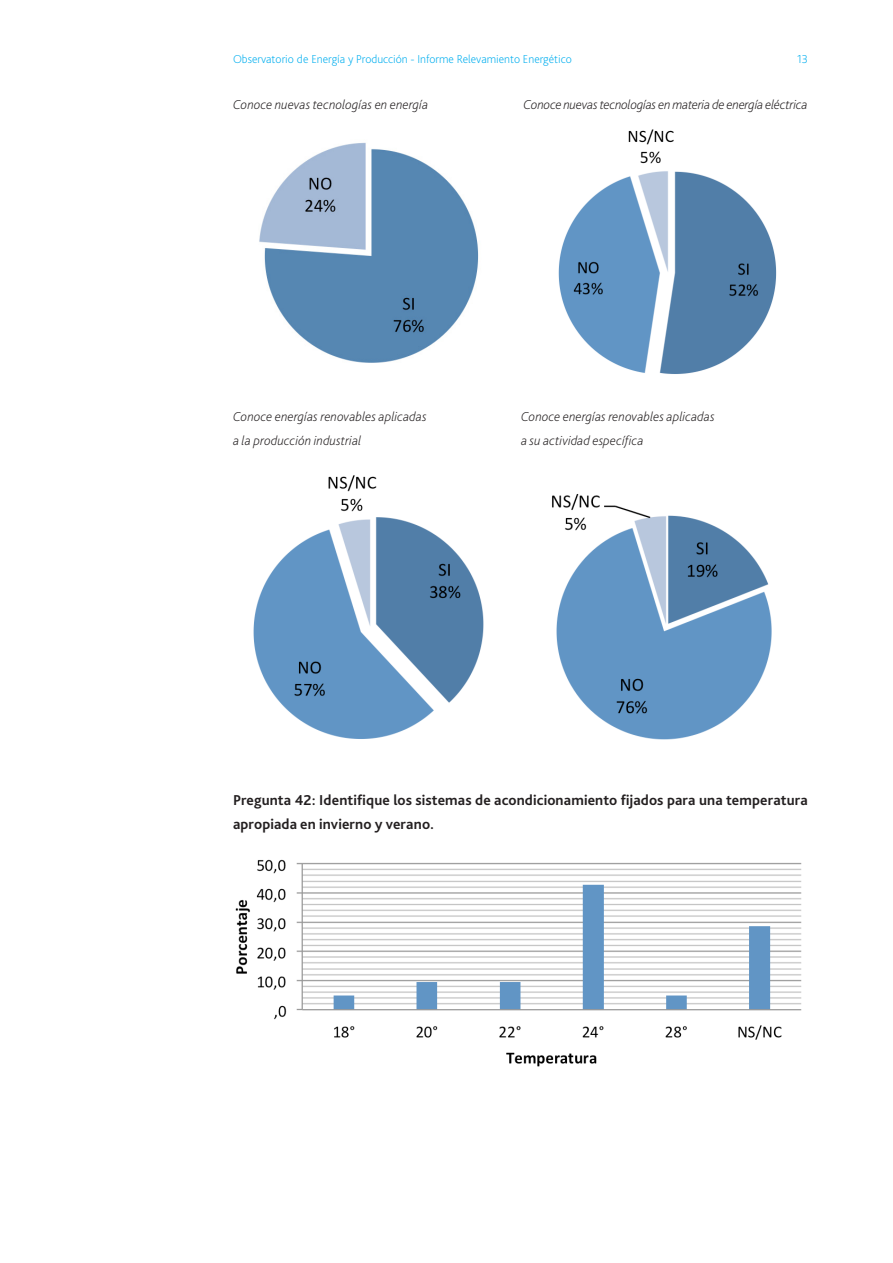
<style>
.page{position:relative;width:893px;height:1263px;background:#fff}
.page>*{position:absolute;margin:0;border:0;box-sizing:border-box;transform-origin:0 0}
.t1{font:700 15px/24px "Bliss Pro";letter-spacing:.01em;color:#231f20}
.t2{font:italic 200 13.5px "Bliss Pro";letter-spacing:.005em;color:#231f20}
.t3{font:200 12px "Bliss Pro";color:#00aeef}
</style>
<div class="page">
<img style="left:259px;top:142px;width:220px;height:221px">
<img style="left:558px;top:129px;width:219px;height:245px">
<img style="left:253px;top:475px;width:231px;height:264px">
<img style="left:552px;top:494px;width:220px;height:246px">
<img style="left:235px;top:859px;width:567px;height:208px">
<p class="t3" style="left:233px;top:51px;width:340px">Observatorio de Energía y Producción - Informe Relevamiento Energético</p>
<p class="t3" style="left:797px;top:51px;width:12px">13</p>
<p class="t2" style="left:233px;top:96px;width:197px">Conoce nuevas tecnologías en energía</p>
<p class="t2" style="left:524px;top:96px;width:286px">Conoce nuevas tecnologías en materia de energía eléctrica</p>
<p class="t2" style="left:233px;top:408px;width:195px">Conoce energías renovables aplicadas</p>
<p class="t2" style="left:521px;top:408px;width:195px">Conoce energías renovables aplicadas</p>
<p class="t2" style="left:233px;top:432px;width:130px">a la producción industrial</p>
<p class="t2" style="left:521px;top:432px;width:124px">a su actividad específica</p>
<p class="t1" style="left:233px;top:788px;width:576px">Pregunta 42: Identifique los sistemas de acondicionamiento fijados para una temperatura apropiada en invierno y verano.</p>
</div>
